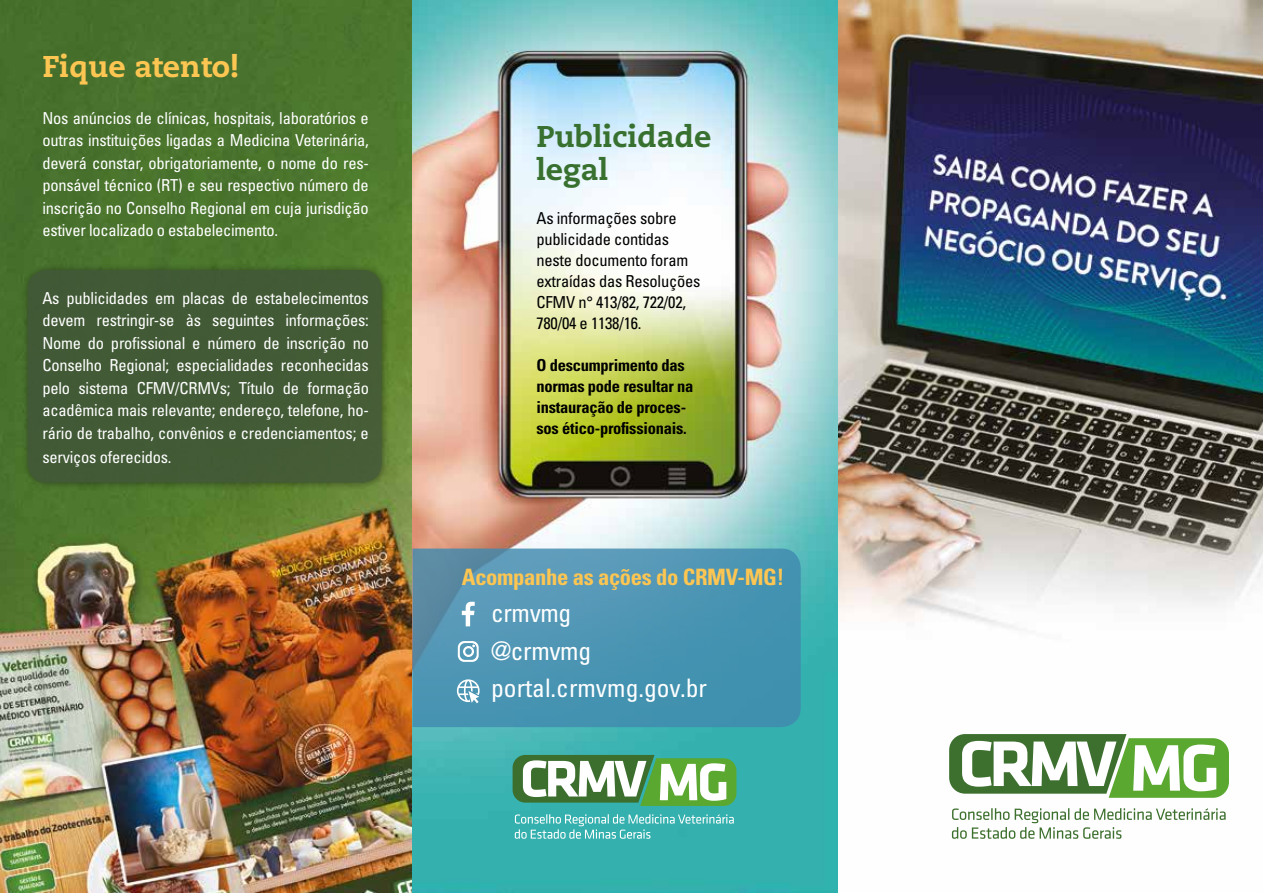
<style>
.page{position:relative;width:1263px;height:893px;background:#fff}
.page>*{position:absolute;margin:0;border:0;box-sizing:border-box;transform-origin:0 0}
.t1{font:800 30px/33px "Caecilia";color:#38712f}
.t2{font:800 30px "Caecilia";color:#fdc652}
.t3{font:condensed 25.5px/37.5px "Univers";color:#fff}
.t4{font:700 condensed 22.65px "Univers";letter-spacing:-.015em;color:#fdc652}
.t5{font:condensed 16.5px/22.5px "Univers";letter-spacing:-.015em;color:#fff;text-align:justify}
.t6{font:condensed 16.5px/21px "Univers";letter-spacing:-.015em;color:#000}
.t7{font:700 condensed 16.5px/21px "Univers";letter-spacing:-.015em;color:#000}
</style>
<div class="page">
<img style="left:0;top:0;width:1263px;height:893px">
<svg style="left:949px;top:734px;width:280px;height:64px"></svg>
<svg style="left:952px;top:808px;width:273px;height:31px"></svg>
<svg style="left:412px;top:549px;width:389px;height:178px;background:#4c94b2"></svg>
<svg style="left:513px;top:755px;width:223px;height:51px"></svg>
<svg style="left:515px;top:814px;width:219px;height:25px;background:#59bebc"></svg>
<div style="left:21px;top:264px;width:368px;height:227px;background:#000;opacity:.46"></div>
<div style="left:28px;top:270px;width:354px;height:213px;background:#405438;border-radius:20px"></div>
<svg style="left:458px;top:641px;width:21px;height:21px"></svg>
<svg style="left:462px;top:602px;width:13px;height:24px"></svg>
<svg style="left:457px;top:679px;width:23px;height:24px"></svg>
<h1 class="t2" style="left:42px;top:48px;width:198px">Fique atento!</h1>
<p class="t5" style="left:42px;top:106px;width:328px">Nos anúncios de clínicas, hospitais, laboratórios e outras instituições ligadas a Medicina Veterinária, deverá constar, obrigatoriamente, o nome do res&shy;ponsável técnico (RT) e seu respectivo número de inscrição no Conselho Regional em cuja jurisdição estiver localizado o estabelecimento.</p>
<p class="t5" style="left:42px;top:287px;width:328px">As publicidades em placas de estabelecimentos devem restringir-se às seguintes informações:<br>Nome do profissional e número de inscrição no Conselho Regional; especialidades reconhecidas pelo sistema CFMV/CRMVs; Título de formação acadêmica mais relevante; endereço, telefone, ho&shy;rário de trabalho, convênios e credenciamentos; e</p>
<p class="t5" style="left:42px;top:446px;width:131px">serviços oferecidos.</p>
<h1 class="t1" style="left:536px;top:120px;width:176px">Publicidade legal</h1>
<p class="t6" style="left:536px;top:207px;width:165px">As informações sobre publicidade contidas neste documento foram extraídas das Resoluções<br>CFMV n° 413/82, 722/02,<br>780/04 e 1138/16.</p>
<p class="t7" style="left:536px;top:354px;width:158px">O descumprimento das normas pode resultar na instauração de proces&shy;sos ético-profissionais.</p>
<h3 class="t4" style="left:462px;top:563px;width:324px">Acompanhe as ações do CRMV-MG!</h3>
<h2 class="t3" style="left:491px;top:594px;width:217px">crmvmg<br>@crmvmg portal.crmvmg.gov.br</h2>
</div>
